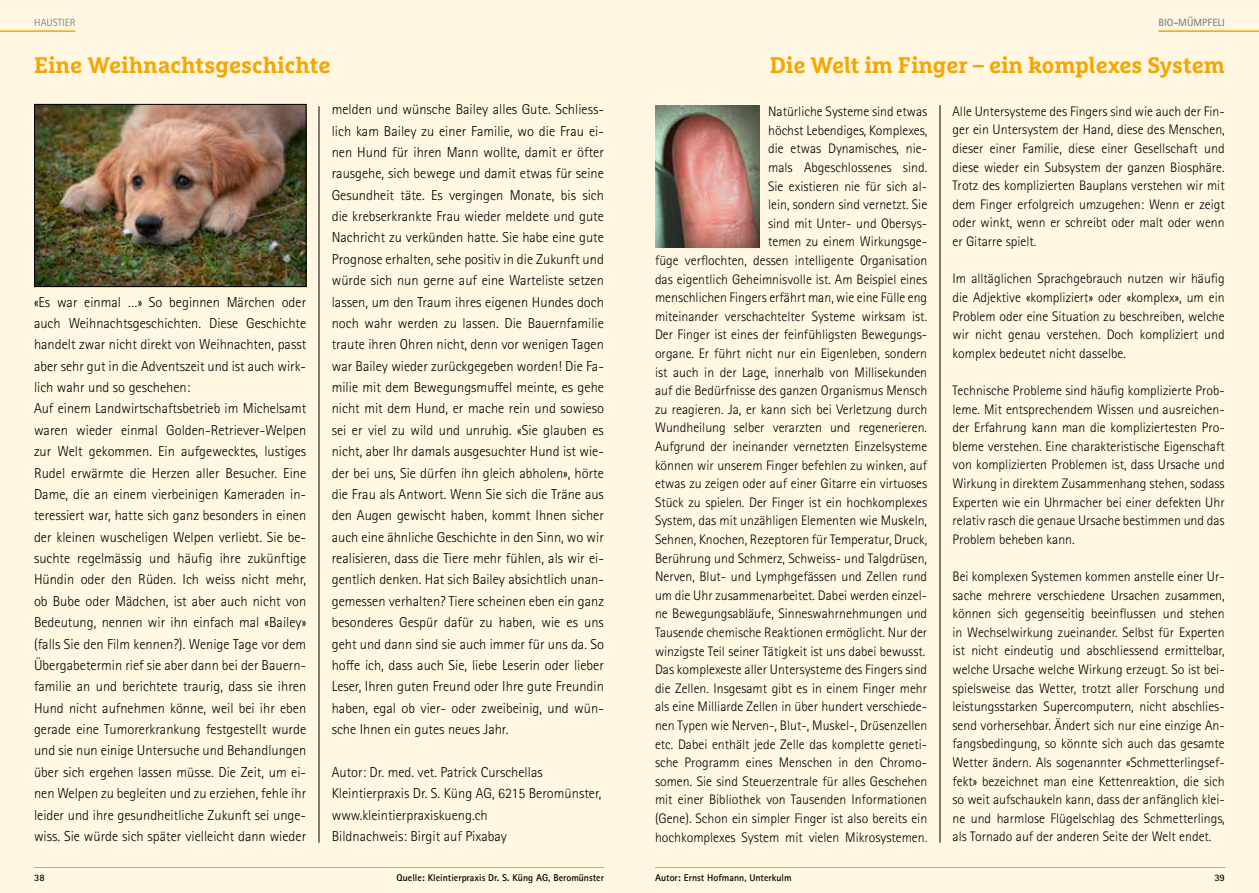
<style>
.page{position:relative;width:1259px;height:893px;background:#fff}
.page>*{position:absolute;margin:0;border:0;box-sizing:border-box;transform-origin:0 0}
.t1{font:700 22.5px "Marselis Slab Pro";letter-spacing:-.005em;color:#f7a500}
.t2{font:300 14.4px/21.5px "Rotis Sans Serif Std";color:#000}
.t3{font:300 13.8px/18.6px "Rotis Sans Serif Std";color:#000;text-align:justify}
.t4{font:700 10.5px "Rotis Sans Serif Std";color:#868786}
.t5{font:10.5px "Rotis Sans Serif Std";color:#868786}
.t6{font:700 9.9px "Rotis Sans Serif Std";color:#000}
</style>
<div class="page">
<div style="left:0;top:0;width:629px;height:893px;background:#fff7e2"></div>
<div style="left:629px;top:0;width:630px;height:893px;background:#fff7e2"></div>
<hr style="left:319px;top:106px;width:1px;height:737px;background:#000">
<hr style="left:0;top:30px;width:75px;height:2px;background:#f7a500">
<hr style="left:34px;top:867px;width:570px;height:1px;background:#f7a500">
<img style="left:36px;top:106px;width:268px;height:179px">
<div style="left:34px;top:104px;width:272px;height:183px;border:1px solid #000"></div>
<hr style="left:655px;top:867px;width:570px;height:1px;background:#f7a500">
<hr style="left:939px;top:105px;width:1px;height:738px;background:#000">
<hr style="left:1158px;top:30px;width:101px;height:2px;background:#f7a500">
<img style="left:655px;top:105px;width:104px;height:142px">
<p class="t5" style="left:34px;top:16px;width:43px">HAUSTIER</p>
<h1 class="t1" style="left:34px;top:51px;width:298px">Eine Weihnachtsgeschichte</h1>
<p class="t2" style="left:34px;top:291px;width:274px">«Es war einmal …» So beginnen Märchen oder auch Weihnachtsgeschichten. Diese Geschichte handelt zwar nicht direkt von Weihnachten, passt aber sehr gut in die Adventszeit und ist auch wirk&shy;lich wahr und so geschehen:<br>Auf einem Landwirtschaftsbetrieb im Michelsamt waren wieder einmal Golden-Retriever-Welpen zur Welt gekommen. Ein aufgewecktes, lustiges Rudel erwärmte die Herzen aller Besucher. Eine Dame, die an einem vierbeinigen Kameraden in&shy;teressiert war, hatte sich ganz besonders in einen der kleinen wuscheligen Welpen verliebt. Sie be&shy;suchte regelmässig und häufig ihre zukünftige Hündin oder den Rüden. Ich weiss nicht mehr, ob Bube oder Mädchen, ist aber auch nicht von Bedeutung, nennen wir ihn einfach mal «Bailey» (falls Sie den Film kennen?). Wenige Tage vor dem Übergabetermin rief sie aber dann bei der Bauern&shy;familie an und berichtete traurig, dass sie ihren Hund nicht aufnehmen könne, weil bei ihr eben gerade eine Tumorerkrankung festgestellt wurde und sie nun einige Untersuche und Behandlungen über sich ergehen lassen müsse. Die Zeit, um ei&shy;nen Welpen zu begleiten und zu erziehen, fehle ihr leider und ihre gesundheitliche Zukunft sei unge&shy;wiss. Sie würde sich später vielleicht dann wieder</p>
<p class="t2" style="left:332px;top:99px;width:274px;text-align:justify">melden und wünsche Bailey alles Gute. Schliess&shy;lich kam Bailey zu einer Familie, wo die Frau ei&shy;nen Hund für ihren Mann wollte, damit er öfter rausgehe, sich bewege und damit etwas für seine Gesundheit täte. Es vergingen Monate, bis sich die krebserkrankte Frau wieder meldete und gute Nachricht zu verkünden hatte. Sie habe eine gute Prognose erhalten, sehe positiv in die Zukunft und würde sich nun gerne auf eine Warteliste setzen lassen, um den Traum ihres eigenen Hundes doch noch wahr werden zu lassen. Die Bauernfamilie traute ihren Ohren nicht, denn vor wenigen Tagen war Bailey wieder zurückgegeben worden! Die Fa&shy;milie mit dem Bewegungsmuffel meinte, es gehe nicht mit dem Hund, er mache rein und sowieso sei er viel zu wild und unruhig. «Sie glauben es nicht, aber Ihr damals ausgesuchter Hund ist wie&shy;der bei uns, Sie dürfen ihn gleich abholen», hörte die Frau als Antwort. Wenn Sie sich die Träne aus den Augen gewischt haben, kommt Ihnen sicher auch eine ähnliche Geschichte in den Sinn, wo wir realisieren, dass die Tiere mehr fühlen, als wir ei&shy;gentlich denken. Hat sich Bailey absichtlich unan&shy;gemessen verhalten? Tiere scheinen eben ein ganz besonderes Gespür dafür zu haben, wie es uns geht und dann sind sie auch immer für uns da. So hoffe ich, dass auch Sie, liebe Leserin oder lieber Leser, Ihren guten Freund oder Ihre gute Freundin haben, egal ob vier- oder zweibeinig, und wün&shy;sche Ihnen ein gutes neues Jahr.</p>
<p class="t2" style="left:332px;top:762px;width:271px">Autor: Dr. med. vet. Patrick Curschellas Kleintierpraxis Dr. S. Küng AG, 6215 Beromünster, www.kleintierpraxiskueng.ch<br>Bildnachweis: Birgit auf Pixabay</p>
<p class="t4" style="left:1158px;top:15px;width:68px">BIO-MÜMPFELI</p>
<h1 class="t1" style="left:770px;top:51px;width:456px">Die Welt im Finger – ein komplexes System</h1>
<p class="t3" style="left:655px;top:102px;width:274px;text-align:right">Natürliche Systeme sind etwas<br>höchst Lebendiges, Komplexes,<br>die etwas Dynamisches, nie-<br>mals Abgeschlossenes sind.<br>Sie existieren nie für sich al-<br>lein, sondern sind vernetzt. Sie<br>sind mit Unter- und Obersys-<br>temen zu einem Wirkungsge-<br>füge verflochten, dessen intelligente Organisation das eigentlich Geheimnisvolle ist. Am Beispiel eines menschlichen Fingers erfährt man, wie eine Fülle eng miteinander verschachtelter Systeme wirksam ist.<br>Der Finger ist eines der feinfühligsten Bewegungs&shy;organe. Er führt nicht nur ein Eigenleben, sondern ist auch in der Lage, innerhalb von Millisekunden auf die Bedürfnisse des ganzen Organismus Mensch zu reagieren. Ja, er kann sich bei Verletzung durch Wundheilung selber verarzten und regenerieren.<br>Aufgrund der ineinander vernetzten Einzelsysteme können wir unserem Finger befehlen zu winken, auf etwas zu zeigen oder auf einer Gitarre ein virtuoses Stück zu spielen. Der Finger ist ein hochkomplexes System, das mit unzähligen Elementen wie Muskeln, Sehnen, Knochen, Rezeptoren für Temperatur, Druck, Berührung und Schmerz, Schweiss- und Talgdrüsen, Nerven, Blut- und Lymphgefässen und Zellen rund um die Uhr zusammenarbeitet. Dabei werden einzel&shy;ne Bewegungsabläufe, Sinneswahrnehmungen und Tausende chemische Reaktionen ermöglicht. Nur der winzigste Teil seiner Tätigkeit ist uns dabei bewusst.<br>Das komplexeste aller Untersysteme des Fingers sind die Zellen. Insgesamt gibt es in einem Finger mehr als eine Milliarde Zellen in über hundert verschiede&shy;nen Typen wie Nerven-, Blut-, Muskel-, Drüsenzellen etc. Dabei enthält jede Zelle das komplette geneti&shy;sche Programm eines Menschen in den Chromo&shy;somen. Sie sind Steuerzentrale für alles Geschehen mit einer Bibliothek von Tausenden Informationen (Gene). Schon ein simpler Finger ist also bereits ein hochkomplexes System mit vielen Mikrosystemen.</p>
<p class="t3" style="left:952px;top:102px;width:274px">Alle Untersysteme des Fingers sind wie auch der Fin&shy;ger ein Untersystem der Hand, diese des Menschen, dieser einer Familie, diese einer Gesellschaft und diese wieder ein Subsystem der ganzen Biosphäre.<br>Trotz des komplizierten Bauplans verstehen wir mit dem Finger erfolgreich umzugehen: Wenn er zeigt oder winkt, wenn er schreibt oder malt oder wenn er Gitarre spielt.</p>
<p class="t3" style="left:952px;top:270px;width:274px">Im alltäglichen Sprachgebrauch nutzen wir häufig die Adjektive «kompliziert» oder «komplex», um ein Problem oder eine Situation zu beschreiben, welche wir nicht genau verstehen. Doch kompliziert und komplex bedeutet nicht dasselbe.</p>
<p class="t3" style="left:952px;top:381px;width:274px">Technische Probleme sind häufig komplizierte Prob&shy;leme. Mit entsprechendem Wissen und ausreichen&shy;der Erfahrung kann man die kompliziertesten Pro&shy;bleme verstehen. Eine charakteristische Eigenschaft von komplizierten Problemen ist, dass Ursache und Wirkung in direktem Zusammenhang stehen, sodass Experten wie ein Uhrmacher bei einer defekten Uhr relativ rasch die genaue Ursache bestimmen und das Problem beheben kann.</p>
<p class="t3" style="left:952px;top:567px;width:274px">Bei komplexen Systemen kommen anstelle einer Ur&shy;sache mehrere verschiedene Ursachen zusammen, können sich gegenseitig beeinflussen und stehen in Wechselwirkung zueinander. Selbst für Experten ist nicht eindeutig und abschliessend ermittelbar, welche Ursache welche Wirkung erzeugt. So ist bei&shy;spielsweise das Wetter, trotzt aller Forschung und leistungsstarken Supercomputern, nicht abschlies&shy;send vorhersehbar. Ändert sich nur eine einzige An&shy;fangsbedingung, so könnte sich auch das gesamte Wetter ändern. Als sogenannter «Schmetterlingsef&shy;fekt» bezeichnet man eine Kettenreaktion, die sich so weit aufschaukeln kann, dass der anfänglich klei&shy;ne und harmlose Flügelschlag des Schmetterlings, als Tornado auf der anderen Seite der Welt endet.</p>
<p class="t6" style="left:396px;top:871px;width:209px">Quelle: Kleintierpraxis Dr. S. Küng AG, Beromünster</p>
<p class="t6" style="left:655px;top:871px;width:138px">Autor: Ernst Hofmann, Unterkulm</p>
<p class="t6" style="left:34px;top:871px;width:12px">38</p>
<p class="t6" style="left:1214px;top:871px;width:12px">39</p>
</div>
